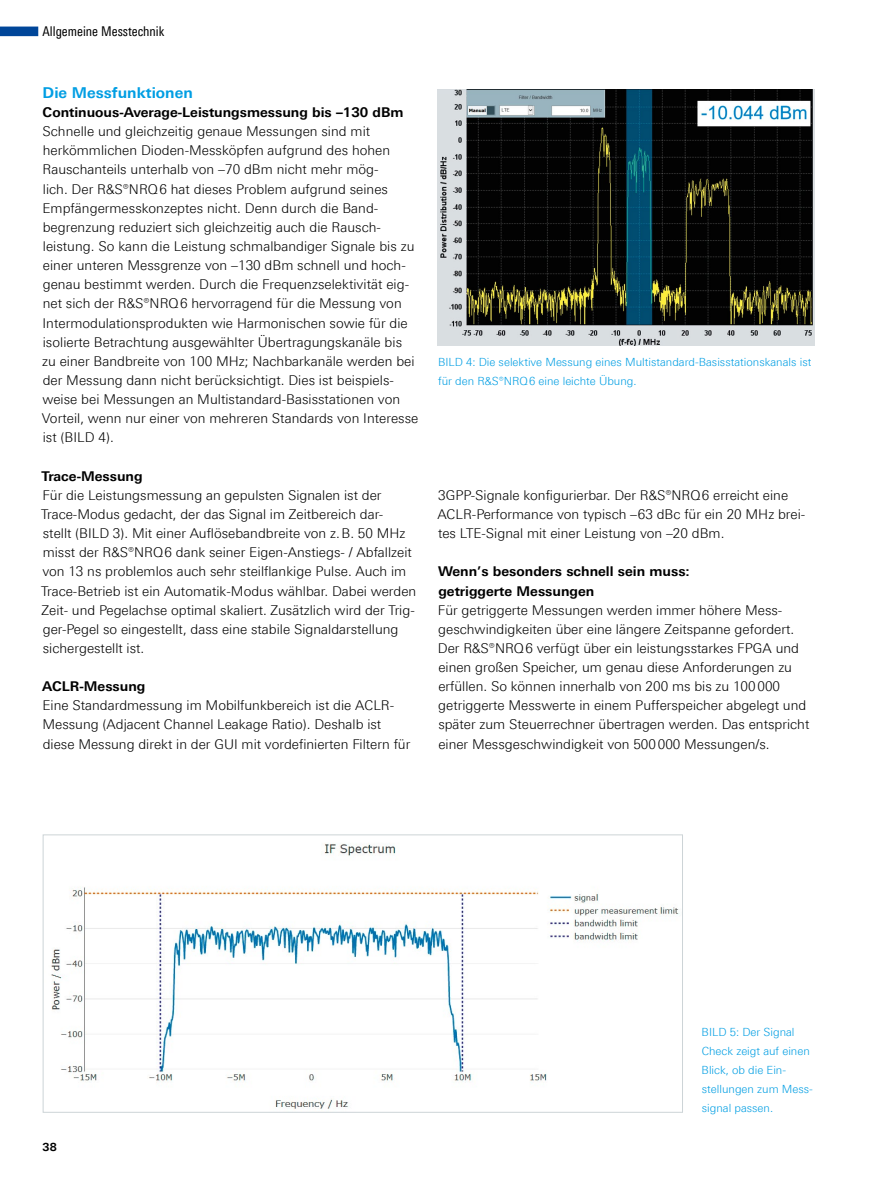
<style>
.page{position:relative;width:893px;height:1191px;background:#fff}
.page>*{position:absolute;margin:0;border:0;box-sizing:border-box;transform-origin:0 0}
._03_Überschrift_1{font:700 15px "Linotype Univers 630";color:#009ee3}
.Fließtext_oAo{font:300 13.5px/19.2px "Linotype Univers 330";color:#000}
._03_Überschrift_2{font:700 13.5px/19.2px "Linotype Univers 630";color:#000}
._03_Überschrift_2_oA{font:700 13.5px "Linotype Univers 630";color:#000}
.t1{font:13.5px "Linotype Univers 420 Cn";color:#000}
.Bildlegende{font:300 11.25px/19.2px "Linotype Univers 330";color:#009ee3}
.t2{font:700 11.25px "Linotype Univers 630";color:#000}
</style>
<div class="page">
<img style="left:438px;top:89px;width:376px;height:256px">
<img style="left:51px;top:843px;width:629px;height:267px">
<div style="left:43px;top:834px;width:640px;height:278px;border:1px solid #cdd4d7"></div>
<div style="left:0;top:27px;width:38px;height:9px;background:#004699"></div>
<p class="t1" style="left:43px;top:23px;width:123px">Allgemeine Messtechnik</p>
<p class="_03_Überschrift_1" style="left:43px;top:83px;width:152px">Die Messfunktionen</p>
<p class="_03_Überschrift_2_oA" style="left:43px;top:104px;width:362px">Continuous-Average-Leistungsmessung bis –130 dBm</p>
<p class="Fließtext_oAo" style="left:42px;top:122px;width:378px">Schnelle und gleichzeitig genaue Messungen sind mit herkömmlichen Dioden-Messköpfen aufgrund des hohen Rauschanteils unterhalb von –70 dBm nicht mehr mög-<br>lich. Der R&amp;S®NRQ6 hat dieses Problem aufgrund seines Empfängermesskonzeptes nicht. Denn durch die Band&shy;begrenzung reduziert sich gleichzeitig auch die Rausch&shy;leistung. So kann die Leistung schmalbandiger Signale bis zu einer unteren Messgrenze von –130 dBm schnell und hoch&shy;genau bestimmt werden. Durch die Frequenzselektivität eig&shy;net sich der R&amp;S®NRQ6 hervorragend für die Messung von Intermodulationsprodukten wie Harmonischen sowie für die isolierte Betrachtung ausgewählter Übertragungskanäle bis<br>zu einer Bandbreite von 100 MHz; Nachbarkanäle werden bei der Messung dann nicht berücksichtigt. Dies ist beispiels&shy;weise bei Messungen an Multistandard-Basisstationen von Vorteil, wenn nur einer von mehreren Standards von Interesse ist (BILD 4).</p>
<p class="_03_Überschrift_2" style="left:42px;top:466px;width:102px">Trace-Messung</p>
<p class="Fließtext_oAo" style="left:41px;top:485px;width:377px">Für die Leistungsmessung an gepulsten Signalen ist der Trace-Modus gedacht, der das Signal im Zeitbereich dar-<br>stellt (BILD 3). Mit einer Auflösebandbreite von z.B. 50 MHz misst der R&amp;S®NRQ6 dank seiner Eigen-Anstiegs- / Abfallzeit von 13 ns problemlos auch sehr steilflankige Pulse. Auch im Trace-Betrieb ist ein Automatik-Modus wählbar. Dabei werden Zeit- und Pegelachse optimal skaliert. Zusätzlich wird der Trig&shy;ger-Pegel so eingestellt, dass eine stabile Signaldarstellung sichergestellt ist.</p>
<p class="_03_Überschrift_2" style="left:42px;top:676px;width:105px">ACLR-Messung</p>
<p class="Fließtext_oAo" style="left:42px;top:696px;width:369px">Eine Standardmessung im Mobilfunkbereich ist die ACLR-<br>Messung (Adjacent Channel Leakage Ratio). Deshalb ist diese Messung direkt in der GUI mit vordefinierten Filtern für</p>
<p class="Bildlegende" style="left:438px;top:352px;width:375px">BILD 4: Die selektive Messung eines Multistandard-Basisstationskanals ist für den R&amp;S®NRQ6 eine leichte Übung.</p>
<p class="Fließtext_oAo" style="left:437px;top:485px;width:369px">3GPP-Signale konfigurierbar. Der R&amp;S®NRQ6 erreicht eine<br>ACLR-Performance von typisch –63 dBc für ein 20 MHz brei&shy;tes LTE-Signal mit einer Leistung von –20 dBm.</p>
<p class="_03_Überschrift_2" style="left:438px;top:562px;width:253px">Wenn’s besonders schnell sein muss: getriggerte Messungen</p>
<p class="Fließtext_oAo" style="left:438px;top:600px;width:373px">Für getriggerte Messungen werden immer höhere Mess&shy;geschwindigkeiten über eine längere Zeitspanne gefordert.<br>Der R&amp;S®NRQ6 verfügt über ein leistungsstarkes FPGA und einen großen Speicher, um genau diese Anforderungen zu erfüllen. So können innerhalb von 200 ms bis zu 100000 getriggerte Messwerte in einem Pufferspeicher abgelegt und später zum Steuerrechner übertragen werden. Das entspricht einer Messgeschwindigkeit von 500000 Messungen/s.</p>
<p class="t2" style="left:42px;top:1139px;width:16px">38</p>
<p class="Bildlegende" style="left:702px;top:1022px;width:113px">BILD 5: Der Signal<br>Check zeigt auf einen<br>Blick, ob die Ein&shy;stellungen zum Mess&shy;signal passen.</p>
</div>
